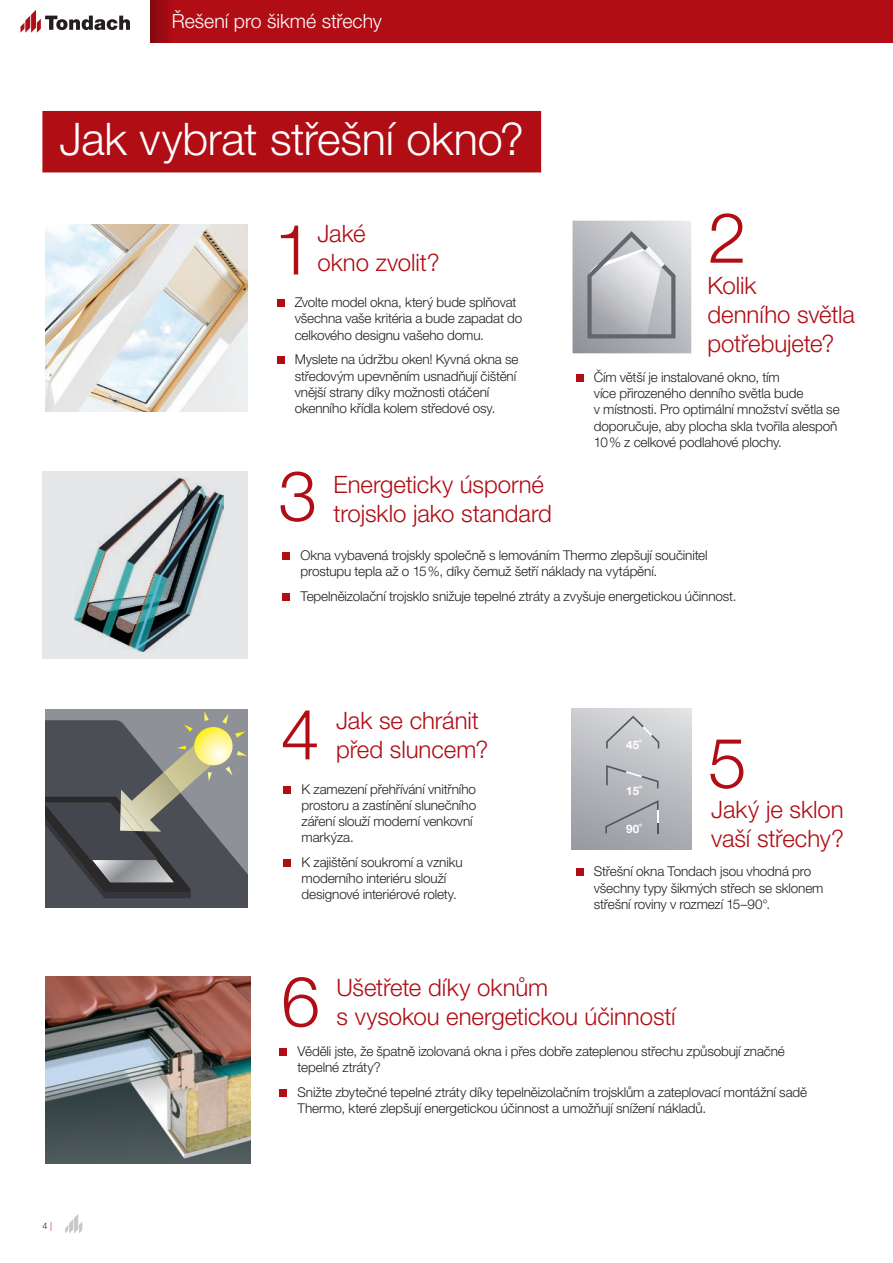
<style>
.page{position:relative;width:893px;height:1263px;background:#fff}
.page>*{position:absolute;margin:0;border:0;box-sizing:border-box;transform-origin:0 0}
.t1{font:300 69.75px "Helvetica Neue LT Pro";color:#b00d15}
.t2{font:300 45px "Helvetica Neue LT Pro";letter-spacing:-.01em;color:#fff}
.t3{font:300 24px/28.8px "Helvetica Neue LT Pro";letter-spacing:-.005em;color:#b00d15}
.t4{font:300 19.5px "Helvetica Neue LT Pro";letter-spacing:-.005em;color:#fff}
.t5{font:300 13.5px/16.2px "Helvetica Neue LT Pro";letter-spacing:-.01em;color:#231f20}
.t6{font:700 11.7px "Helvetica Neue LT Pro";color:#fff}
.t7{font:300 9px "Helvetica Neue LT Pro";color:#231f20}
.s1{color:#b00d15}
</style>
<div class="page">
<svg style="left:65px;top:1214px;width:17px;height:19px"></svg>
<div style="left:151px;top:0;width:742px;height:43px;background:#b00d15"></div>
<svg style="left:151px;top:0;width:17px;height:43px"></svg>
<svg style="left:21px;top:10px;width:109px;height:23px"></svg>
<div style="left:42px;top:111px;width:499px;height:61px;background:#b00d15"></div>
<div style="left:282px;top:552px;width:8px;height:8px;background:#b00d15"></div>
<div style="left:282px;top:593px;width:8px;height:8px;background:#b00d15"></div>
<div style="left:576px;top:374px;width:8px;height:8px;background:#b00d15"></div>
<div style="left:277px;top:299px;width:8px;height:8px;background:#b00d15"></div>
<div style="left:277px;top:356px;width:8px;height:8px;background:#b00d15"></div>
<div style="left:279px;top:1048px;width:8px;height:8px;background:#b00d15"></div>
<div style="left:279px;top:1089px;width:8px;height:8px;background:#b00d15"></div>
<div style="left:576px;top:868px;width:8px;height:8px;background:#b00d15"></div>
<div style="left:283px;top:786px;width:8px;height:8px;background:#b00d15"></div>
<div style="left:283px;top:859px;width:8px;height:8px;background:#b00d15"></div>
<div style="left:43px;top:471px;width:205px;height:187px;background:#e6e7e9"></div>
<img style="left:74px;top:477px;width:149px;height:175px">
<img style="left:45px;top:224px;width:203px;height:187px">
<img style="left:45px;top:977px;width:206px;height:186px">
<img style="left:572px;top:221px;width:119px;height:132px">
<svg style="left:587px;top:231px;width:88px;height:107px;background:#bbbcc1"></svg>
<img style="left:572px;top:708px;width:119px;height:141px">
<svg style="left:606px;top:716px;width:53px;height:32px;background:#c5c7cb"></svg>
<svg style="left:606px;top:765px;width:52px;height:23px"></svg>
<svg style="left:605px;top:800px;width:53px;height:33px;background:#a5a7ad"></svg>
<svg style="left:45px;top:711px;width:203px;height:196px;background:#6a6c6a"></svg>
<h3 class="t4" style="left:172px;top:10px;width:211px">Řešení pro šikmé střechy</h3>
<h2 class="t2" style="left:59px;top:112px;width:466px">Jak vybrat střešní okno?</h2>
<h1 class="t1" style="left:274px;top:207px;width:40px">1</h1>
<h3 class="t3" style="left:317px;top:218px;width:124px">Jaké<br>okno zvolit?</h3>
<p class="t5" style="left:295px;top:294px;width:229px">Zvolte model okna, který bude splňovat všechna vaše kritéria a bude zapadat do celkového designu vašeho domu.</p>
<p class="t5" style="left:295px;top:351px;width:225px">Myslete na údržbu oken! Kyvná okna se středovým upevněním usnadňují čištění vnější strany díky možnosti otáčení okenního křídla kolem středové osy.</p>
<h1 class="t1" style="left:278px;top:453px;width:40px">3</h1>
<h3 class="t3" style="left:334px;top:470px;width:220px">Energeticky úsporné trojsklo jako standard</h3>
<h1 class="t1" style="left:708px;top:195px;width:40px">2</h1>
<h3 class="t3" style="left:707px;top:271px;width:149px">Kolik<br>denního světla potřebujete?</h3>
<p class="t5" style="left:594px;top:369px;width:247px">Čím větší je instalované okno, tím<br>více přirozeného denního světla bude<br>v místnosti. Pro optimální množství světla se doporučuje, aby plocha skla tvořila alespoň 10% z celkové podlahové plochy.</p>
<p class="t5" style="left:300px;top:547px;width:409px">Okna vybavená trojskly společně s lemováním Thermo zlepšují součinitel prostupu tepla až o 15%, díky čemuž šetří náklady na vytápění.</p>
<p class="t5" style="left:300px;top:587px;width:437px">Tepelněizolační trojsklo snižuje tepelné ztráty a zvyšuje energetickou účinnost.</p>
<p class="t7" style="left:43px;top:1220px;width:11px">4 <span class="s1">|</span></p>
<h1 class="t1" style="left:281px;top:692px;width:40px">4</h1>
<h3 class="t3" style="left:336px;top:705px;width:154px">Jak se chránit před sluncem?</h3>
<p class="t5" style="left:302px;top:780px;width:176px">K zamezení přehřívání vnitřního prostoru a zastínění slunečního záření slouží moderní venkovní markýza.</p>
<p class="t5" style="left:302px;top:854px;width:162px">K zajištění soukromí a vzniku moderního interiéru slouží designové interiérové rolety.</p>
<p class="t6" style="left:626px;top:738px;width:17px">45˚</p>
<p class="t6" style="left:626px;top:784px;width:17px">15˚</p>
<p class="t6" style="left:626px;top:822px;width:17px">90˚</p>
<h1 class="t1" style="left:708px;top:720px;width:40px">5</h1>
<h3 class="t3" style="left:711px;top:794px;width:134px">Jaký je sklon vaší střechy?</h3>
<p class="t5" style="left:594px;top:863px;width:231px">Střešní okna Tondach jsou vhodná pro všechny typy šikmých střech se sklonem střešní roviny v rozmezí 15–90°.</p>
<h1 class="t1" style="left:281px;top:959px;width:40px">6</h1>
<h3 class="t3" style="left:336px;top:972px;width:341px">Ušetřete díky oknům<br>s vysokou energetickou účinností</h3>
<p class="t5" style="left:298px;top:1042px;width:489px">Věděli jste, že špatně izolovaná okna i přes dobře zateplenou střechu způsobují značné tepelné ztráty?</p>
<p class="t5" style="left:298px;top:1083px;width:511px">Snižte zbytečné tepelné ztráty díky tepelněizolačním trojsklům a zateplovací montážní sadě<br>Thermo, které zlepšují energetickou účinnost a umožňují snížení nákladů.</p>
</div>
